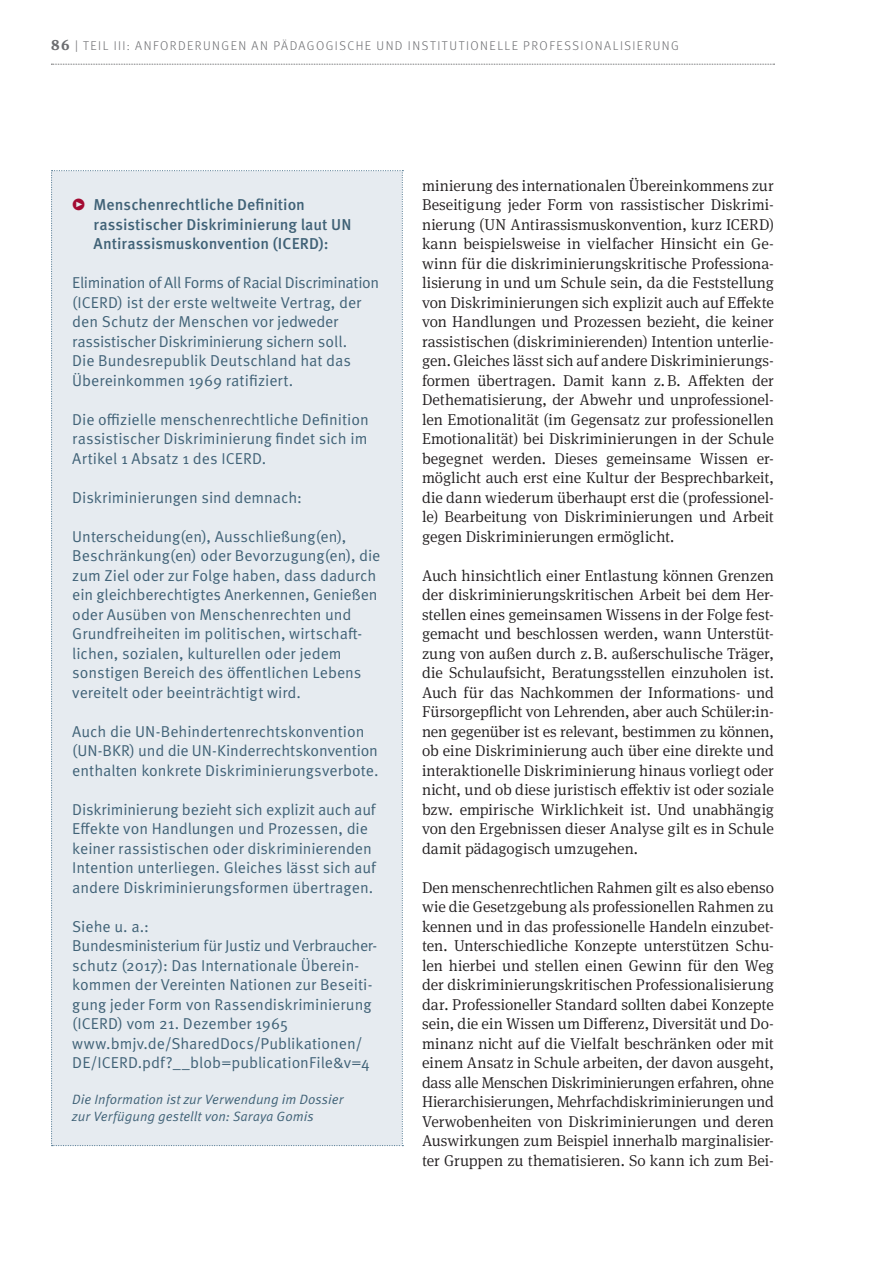
<style>
.page{position:relative;width:893px;height:1263px;background:#fff}
.page>*{position:absolute;margin:0;border:0;box-sizing:border-box;transform-origin:0 0}
.t1{font:300 15.75px/19.5px "Meta Serif Pro";color:#231f20;text-align:justify}
.t2{font:15.75px/19.5px "Meta Pro Norm";letter-spacing:-.005em;color:#406277}
.t3{font:500 15.75px/19.5px "Meta Pro";color:#406277}
.t4{font:13.5px/16.5px "Meta Pro Norm Ita";letter-spacing:.005em;color:#406277}
.t5{font:300 12.75px "Meta Pro";letter-spacing:.115em;color:#6c6d70}
.s1{font-family:"Meta Serif Pro";font-weight:700;font-size:15px}
.s2{font-family:"Meta Serif Pro"}
.s3{font-family:"Meta Serif Pro";color:#a30a32}
</style>
<div class="page">
<svg style="left:51px;top:64px;width:723px;height:1px"></svg>
<div style="left:51px;top:170px;width:352px;height:976px;background:#e6ebf0"></div>
<p class="t5" style="left:51px;top:36px;width:629px"><span class="s1">86</span> <span class="s2">|</span> TEIL III: ANFORDERUNGEN AN PÄDAGOGISCHE UND INSTITUTIONELLE PROFESSIONALISIERUNG</p>
<p class="t3" style="left:94px;top:194px;width:259px;text-indent:-21px"><span class="s3">•</span> Menschenrechtliche Definition rassistischer Diskriminierung laut UN<br>Antirassismuskonvention (ICERD):</p>
<p class="t2" style="left:72px;top:272px;width:308px">Elimination of All Forms of Racial Discrimination (ICERD) ist der erste weltweite Vertrag, der den Schutz der Menschen vor jedweder rassistischer Diskriminierung sichern soll.<br>Die Bundesrepublik Deutschland hat das Übereinkommen 1969 ratifiziert.</p>
<p class="t2" style="left:72px;top:408px;width:298px;text-align:justify">Die offizielle menschenrechtliche Definition rassistischer Diskriminierung findet sich im Artikel 1 Absatz 1 des ICERD.</p>
<p class="t2" style="left:72px;top:486px;width:231px">Diskriminierungen sind demnach:</p>
<p class="t2" style="left:72px;top:525px;width:310px">Unterscheidung(en), Ausschließung(en), Beschränkung(en) oder Bevorzugung(en), die zum Ziel oder zur Folge haben, dass dadurch ein gleichberechtigtes Anerkennen, Genießen oder Ausüben von Menschenrechten und Grundfreiheiten im politischen, wirtschaft&shy;lichen, sozialen, kulturellen oder jedem sonstigen Bereich des öffentlichen Lebens vereitelt oder beeinträchtigt wird.</p>
<p class="t2" style="left:72px;top:720px;width:308px">Auch die UN-Behindertenrechtskonvention (UN-BKR) und die UN-Kinderrechtskonvention enthalten konkrete Diskriminierungsverbote.</p>
<p class="t2" style="left:72px;top:798px;width:305px">Diskriminierung bezieht sich explizit auch auf Effekte von Handlungen und Prozessen, die keiner rassistischen oder diskriminierenden Intention unterliegen. Gleiches lässt sich auf andere Diskriminierungsformen übertragen.</p>
<p class="t2" style="left:72px;top:915px;width:306px">Siehe u. a.:<br>Bundesministerium für Justiz und Verbraucher&shy;schutz (2017): Das Internationale Überein&shy;kommen der Vereinten Nationen zur Beseiti&shy;gung jeder Form von Rassendiskriminierung (ICERD) vom 21. Dezember 1965 www.bmjv.de/SharedDocs/Publikationen/ DE/ICERD.pdf?__blob=publicationFile&amp;v=4</p>
<p class="t4" style="left:72px;top:1090px;width:273px">Die Information ist zur Verwendung im Dossier zur Verfügung gestellt von: Saraya Gomis</p>
<p class="t1" style="left:422px;top:175px;width:353px">minierung des internationalen Übereinkommens zur Beseitigung jeder Form von rassistischer Diskrimi&shy;nierung (UN Antirassismuskonvention, kurz ICERD) kann beispielsweise in vielfacher Hinsicht ein Ge&shy;winn für die diskriminierungskritische Professiona&shy;lisierung in und um Schule sein, da die Feststellung von Diskriminierungen sich explizit auch auf Effekte von Handlungen und Prozessen bezieht, die keiner rassistischen (diskriminierenden) Intention unterlie&shy;gen. Gleiches lässt sich auf andere Diskriminierungs&shy;formen übertragen. Damit kann z.B. Affekten der Dethematisierung, der Abwehr und unprofessionel&shy;len Emotionalität (im Gegensatz zur professionellen Emotionalität) bei Diskriminierungen in der Schule begegnet werden. Dieses gemeinsame Wissen er&shy;möglicht auch erst eine Kultur der Besprechbarkeit, die dann wiederum überhaupt erst die (professionel&shy;le) Bearbeitung von Diskriminierungen und Arbeit gegen Diskriminierungen ermöglicht.</p>
<p class="t1" style="left:422px;top:565px;width:353px">Auch hinsichtlich einer Entlastung können Grenzen der diskriminierungskritischen Arbeit bei dem Her&shy;stellen eines gemeinsamen Wissens in der Folge fest&shy;gemacht und beschlossen werden, wann Unterstüt&shy;zung von außen durch z.B. außerschulische Träger, die Schulaufsicht, Beratungsstellen einzuholen ist.<br>Auch für das Nachkommen der Informations- und Fürsorgepflicht von Lehrenden, aber auch Schüler:in&shy;nen gegenüber ist es relevant, bestimmen zu können, ob eine Diskriminierung auch über eine direkte und interaktionelle Diskriminierung hinaus vorliegt oder nicht, und ob diese juristisch effektiv ist oder soziale bzw. empirische Wirklichkeit ist. Und unabhängig von den Ergebnissen dieser Analyse gilt es in Schule damit pädagogisch umzugehen.</p>
<p class="t1" style="left:422px;top:876px;width:353px">Den menschenrechtlichen Rahmen gilt es also ebenso wie die Gesetzgebung als professionellen Rahmen zu kennen und in das professionelle Handeln einzubet&shy;ten. Unterschiedliche Konzepte unterstützen Schu&shy;len hierbei und stellen einen Gewinn für den Weg der diskriminierungskritischen Professionalisierung dar. Professioneller Standard sollten dabei Konzepte sein, die ein Wissen um Differenz, Diversität und Do&shy;minanz nicht auf die Vielfalt beschränken oder mit einem Ansatz in Schule arbeiten, der davon ausgeht, dass alle Menschen Diskriminierungen erfahren, ohne Hierarchisierungen, Mehrfachdiskriminierungen und Verwobenheiten von Diskriminierungen und deren Auswirkungen zum Beispiel innerhalb marginalisier&shy;ter Gruppen zu thematisieren. So kann ich zum Bei-</p>
</div>
